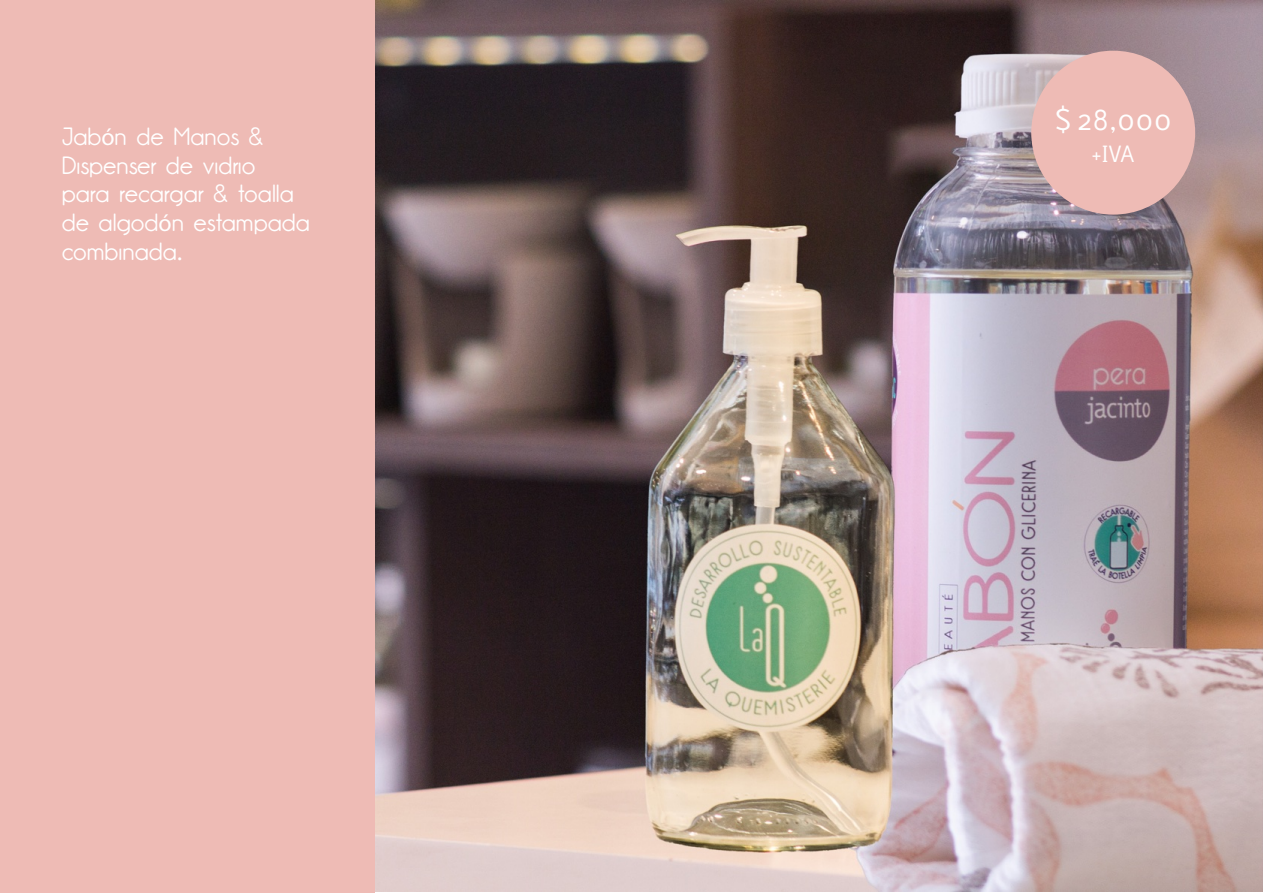
<style>
.page{position:relative;width:1263px;height:893px;background:#fff}
.page>*{position:absolute;margin:0;border:0;box-sizing:border-box;transform-origin:0 0}
.t1{font:27px "Lacuna";color:#fff}
.t2{font:24px/28.8px "Gardens C";color:#fff}
.t3{font:21px "Lacuna";color:#fff}
.s1{font-family:"Myriad Pro"}
</style>
<div class="page">
<img style="left:374px;top:0;width:889px;height:891px">
<div style="left:0;top:0;width:374px;height:892px;background:#eebbb5"></div>
<div style="left:1031px;top:51px;width:164px;height:164px;background:#eebbb5;border-radius:50%"></div>
<p class="t2" style="left:62px;top:122px;width:250px">Jab<span class="s1">ó</span>n de Manos &amp;<br>Dispenser de vidrio<br>para recargar &amp; toalla de algod<span class="s1">ó</span>n estampada combinada.</p>
<p class="t1" style="left:1055px;top:103px;width:119px">$ 28,000</p>
<p class="t3" style="left:1091px;top:142px;width:45px">+IVA</p>
</div>
